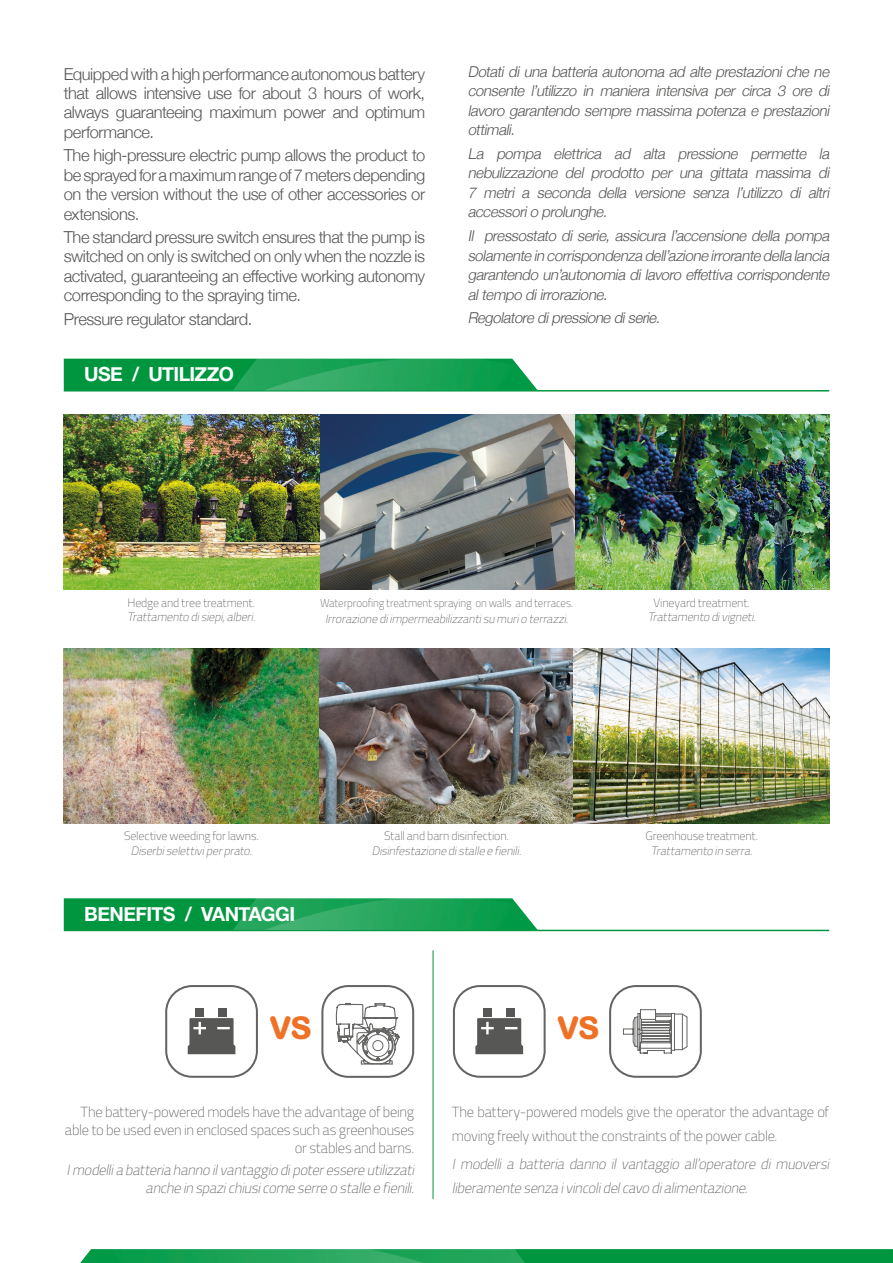
<style>
.page{position:relative;width:893px;height:1263px;background:#fff}
.page>*{position:absolute;margin:0;border:0;box-sizing:border-box;transform-origin:0 0}
.t1{font:800 31.35px "Arial Rounded MT Std";color:#ee7126}
.t2{font:700 19.5px "Helvetica Neue";letter-spacing:-.03em;color:#fff}
.t3{font:300 16.5px/19.4px "Helvetica Neue";letter-spacing:-.025em;color:#575756;text-align:justify}
.t4{font:italic 300 15px/19.5px "Helvetica Neue";color:#575756;text-align:justify}
.t5{font:100 14.55px/18px "Titillium";letter-spacing:-.02em;color:#575756}
.t6{font:italic 100 14.55px/24px "Titillium";color:#575756}
.t7{font:italic 100 12px "Titillium";color:#575756}
.t8{font:100 12px/14.5px "Titillium";letter-spacing:-.015em;color:#575756;text-align:center}
.t9{font:100 11.4px "Titillium";letter-spacing:-.01em;color:#575756}
.s1{font-style:italic}
</style>
<div class="page">
<img style="left:80px;top:1249px;width:813px;height:14px">
<img style="left:64px;top:648px;width:255px;height:175px">
<img style="left:319px;top:648px;width:255px;height:175px">
<img style="left:574px;top:415px;width:255px;height:175px">
<img style="left:574px;top:648px;width:255px;height:175px">
<svg style="left:319px;top:415px;width:255px;height:175px"></svg>
<img style="left:64px;top:415px;width:255px;height:175px">
<div style="left:453px;top:985px;width:93px;height:93px;border:2px solid #646463;border-radius:26px"></div>
<div style="left:483px;top:1008px;width:9px;height:9px;background:#575756"></div>
<div style="left:506px;top:1008px;width:9px;height:9px;background:#575756"></div>
<svg style="left:475px;top:1018px;width:48px;height:36px"></svg>
<div style="left:609px;top:985px;width:93px;height:93px;border:2px solid #646463;border-radius:26px"></div>
<svg style="left:622px;top:1009px;width:66px;height:45px"></svg>
<div style="left:165px;top:985px;width:93px;height:93px;border:2px solid #646463;border-radius:26px"></div>
<div style="left:195px;top:1008px;width:9px;height:9px;background:#575756"></div>
<div style="left:218px;top:1008px;width:9px;height:9px;background:#575756"></div>
<svg style="left:188px;top:1018px;width:47px;height:36px"></svg>
<div style="left:321px;top:985px;width:93px;height:93px;border:2px solid #646463;border-radius:26px"></div>
<svg style="left:335px;top:989px;width:66px;height:76px"></svg>
<hr style="left:433px;top:950px;width:1px;height:249px;background:#009641">
<hr style="left:64px;top:390px;width:765px;height:1px;background:#009641">
<img style="left:64px;top:359px;width:474px;height:31px">
<hr style="left:64px;top:930px;width:765px;height:1px;background:#009641">
<img style="left:64px;top:898px;width:474px;height:32px">
<p class="t3" style="left:64px;top:63px;width:363px">Equipped with a high performance autonomous battery that allows intensive use for about 3 hours of work, always guaranteeing maximum power and optimum performance.</p>
<p class="t3" style="left:64px;top:145px;width:363px">The high-pressure electric pump allows the product to be sprayed for a maximum range of 7 meters depending on the version without the use of other accessories or extensions.</p>
<p class="t3" style="left:64px;top:226px;width:363px">The standard pressure switch ensures that the pump is switched on only is switched on only when the nozzle is activated, guaranteeing an effective working autonomy corresponding to the spraying time.</p>
<p class="t3" style="left:64px;top:308px;width:190px">Pressure regulator standard.</p>
<h2 class="t2" style="left:84px;top:359px;width:151px">USE / UTILIZZO</h2>
<p class="t4" style="left:468px;top:61px;width:367px">Dotatidiunabatteriaautonomaad alteprestazionichene consente l’utilizzo in maniera intensiva per circa 3 ore di lavorogarantendosempremassimapotenzaeprestazioni ottimali.</p>
<p class="t4" style="left:468px;top:143px;width:367px">La pompa elettrica ad alta pressione permette la nebulizzazione del prodotto per una gittata massima di 7 metri a seconda della versione senza l’utilizzo di altri accessorio prolunghe.</p>
<p class="t4" style="left:468px;top:225px;width:367px">Il pressostato di serie, assicura l’accensione della pompa solamenteincorrispondenzadell’azioneirrorantedellalancia garantendoun’autonomiadilavoroeffettivacorrispondente altempo diirrorazione.</p>
<p class="t4" style="left:468px;top:307px;width:197px">Regolatoredipressionediserie.</p>
<p class="t8" style="left:127px;top:595px;width:129px">Hedge and tree treatment.</p>
<p class="t7" style="left:127px;top:609px;width:132px">Trattamento disiepi,alberi.</p>
<p class="t9" style="left:320px;top:595px;width:255px">Waterproofing treatment spraying on walls and terraces.</p>
<p class="t7" style="left:325px;top:610px;width:247px">Irrorazionediimpermeabilizzantisumurio terrazzi.</p>
<p class="t8" style="left:653px;top:595px;width:98px">Vineyard treatment.</p>
<p class="t7" style="left:648px;top:609px;width:112px">Trattamento divigneti.</p>
<p class="t8" style="left:124px;top:828px;width:136px">Selective weeding for lawns.<br><span class="s1">Diserbiselettiviperprato</span>.</p>
<h2 class="t2" style="left:84px;top:899px;width:212px">BENEFITS / VANTAGGI</h2>
<p class="t8" style="left:384px;top:828px;width:126px">Stall and barn disinfection.</p>
<p class="t7" style="left:372px;top:842px;width:154px">Disinfestazionedistalleefienili.</p>
<h1 class="t1" style="left:269px;top:1009px;width:44px">VS</h1>
<h1 class="t1" style="left:557px;top:1009px;width:44px">VS</h1>
<p class="t8" style="left:645px;top:828px;width:114px">Greenhouse treatment.</p>
<p class="t7" style="left:651px;top:842px;width:106px">Trattamento in serra.</p>
<p class="t5" style="left:65px;top:1102px;width:351px;text-align:right">The battery-powered models have the advantage of being able to be used even in enclosed spaces such as greenhouses or stables and barns.</p>
<p class="t6" style="left:67px;top:1161px;width:353px;line-height:18px;text-align:right">Imodelliabatteriahanno ilvantaggio dipoteressereutilizzati anchein spazichiusicomeserreo stalleefienili.</p>
<p class="t5" style="left:452px;top:1099px;width:379px;line-height:24px">The battery-powered models give the operator the advantage of moving freely without the constraints of the power cable.</p>
<p class="t6" style="left:452px;top:1152px;width:382px">I modelli a batteria danno il vantaggio all’operatore di muoversi liberamentesenzaivincolidelcavo dialimentazione.</p>
</div>
